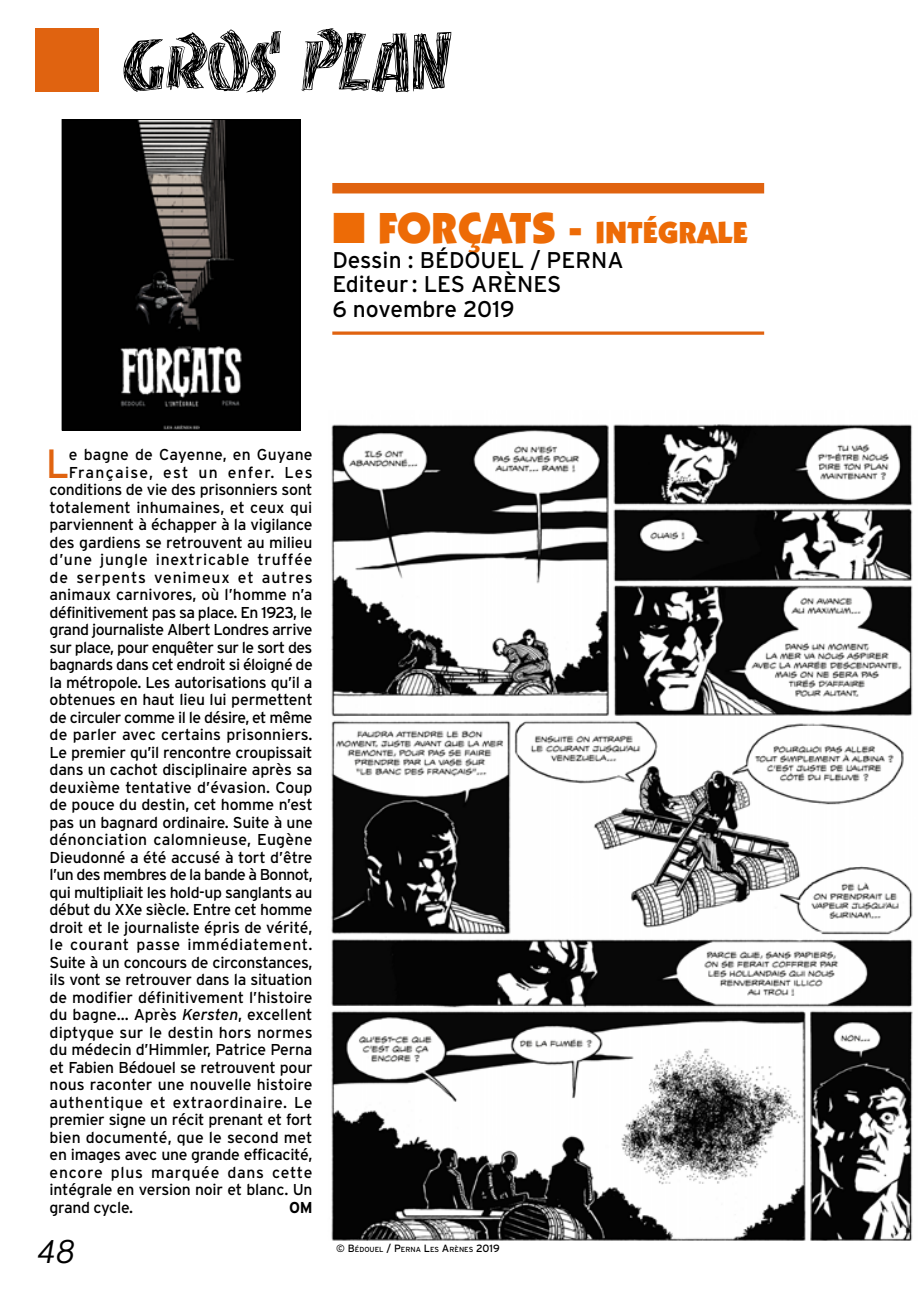
<style>
.page{position:relative;width:918px;height:1290px;background:#fff}
.page>*{position:absolute;margin:0;border:0;box-sizing:border-box;transform-origin:0 0}
.t1{font:40.77px "Interstate";color:#e06310}
.t2{font:35px "AG Buch Lgt Itl";color:#000}
.t3{font:900 30.62px "Itc Kabel";color:#ed6b06}
.t4{font:22.75px/24.5px "Interstate";color:#000}
.t5{font:15.75px "Interstate";letter-spacing:-.015em;color:#000}
.t6{font:15.75px "Interstate";letter-spacing:.005em;color:#000}
.t7{font:15.75px "Interstate";letter-spacing:-.035em;color:#000}
.t8{font:15.75px "Interstate";letter-spacing:.01em;color:#000}
.t9{font:15.75px "Interstate";letter-spacing:.035em;color:#000}
.t10{font:15.75px "Interstate";letter-spacing:.05em;color:#000}
.t11{font:15.75px "Interstate";letter-spacing:.02em;color:#000}
.t12{font:15.75px "Interstate";letter-spacing:.055em;color:#000}
.t13{font:15.75px "Interstate";letter-spacing:.07em;color:#000}
.t14{font:700 15.75px "Interstate";color:#000}
.t15{font:7.35px "Interstate";color:#000}
.s1{font-size:43.75px}
.s2{font-style:italic}
.s3{font-size:10.5px}
</style>
<div class="page">
<svg style="left:301px;top:28px;width:150px;height:64px"></svg>
<svg style="left:123px;top:29px;width:158px;height:64px"></svg>
<div style="left:35px;top:28px;width:64px;height:64px;background:#e06310"></div>
<img style="left:64px;top:121px;width:235px;height:307px">
<div style="left:62px;top:119px;width:239px;height:311px;border:1px solid #000"></div>
<img style="left:331px;top:424px;width:582px;height:816px">
<div style="left:332px;top:183px;width:432px;height:10px;background:#e06310"></div>
<svg style="left:332px;top:331px;width:432px;height:4px"></svg>
<h3 class="t3" style="left:332px;top:214px;width:417px">■ <span class="s1">FORÇATS -</span> INTÉGRALE</h3>
<h3 class="t4" style="left:332px;top:247px;width:293px">Dessin : BÉDOUEL / PERNA<br>Editeur : LES ARÈNES<br>6 novembre 2019</h3>
<h1 class="t1" style="left:46px;top:440px;width:25px">L</h1>
<p class="t11" style="left:69px;top:446px;width:245px">e bagne de Cayenne, en Guyane</p>
<p class="t13" style="left:69px;top:463px;width:245px">Française, est un enfer. Les</p>
<p class="t5" style="left:50px;top:481px;width:264px">conditions de vie des prisonniers sont</p>
<p class="t8" style="left:50px;top:498px;width:264px">totalement inhumaines, et ceux qui</p>
<p class="t5" style="left:50px;top:516px;width:265px">parviennent à échapper à la vigilance</p>
<p class="t5" style="left:50px;top:533px;width:264px">des gardiens se retrouvent au milieu</p>
<p class="t10" style="left:50px;top:551px;width:264px">d’une jungle inextricable truffée</p>
<p class="t12" style="left:50px;top:568px;width:265px">de serpents venimeux et autres</p>
<p class="t5" style="left:50px;top:586px;width:264px">animaux carnivores, où l’homme n’a</p>
<p class="t5" style="left:50px;top:603px;width:264px">définitivement pas sa place. En 1923, le</p>
<p class="t5" style="left:50px;top:621px;width:264px">grand journaliste Albert Londres arrive</p>
<p class="t7" style="left:50px;top:638px;width:264px">sur place, pour enquêter sur le sort des</p>
<p class="t5" style="left:50px;top:656px;width:265px">bagnards dans cet endroit si éloigné de</p>
<p class="t5" style="left:50px;top:673px;width:264px">la métropole. Les autorisations qu’il a</p>
<p class="t5" style="left:50px;top:691px;width:265px">obtenues en haut lieu lui permettent</p>
<p class="t5" style="left:50px;top:708px;width:264px">de circuler comme il le désire, et même</p>
<p class="t6" style="left:50px;top:726px;width:264px">de parler avec certains prisonniers.</p>
<p class="t5" style="left:50px;top:743px;width:264px">Le premier qu’il rencontre croupissait</p>
<p class="t5" style="left:50px;top:761px;width:264px">dans un cachot disciplinaire après sa</p>
<p class="t6" style="left:50px;top:778px;width:264px">deuxième tentative d’évasion. Coup</p>
<p class="t5" style="left:50px;top:796px;width:265px">de pouce du destin, cet homme n’est</p>
<p class="t5" style="left:50px;top:813px;width:265px">pas un bagnard ordinaire. Suite à une</p>
<p class="t11" style="left:50px;top:831px;width:264px">dénonciation calomnieuse, Eugène</p>
<p class="t5" style="left:50px;top:848px;width:264px">Dieudonné a été accusé à tort d’être</p>
<p class="t7" style="left:50px;top:866px;width:265px">l’un des membres de la bande à Bonnot,</p>
<p class="t5" style="left:50px;top:883px;width:264px">qui multipliait les hold-up sanglants au</p>
<p class="t5" style="left:50px;top:901px;width:264px">début du XXe siècle. Entre cet homme</p>
<p class="t5" style="left:50px;top:918px;width:264px">droit et le journaliste épris de vérité,</p>
<p class="t9" style="left:50px;top:936px;width:264px">le courant passe immédiatement.</p>
<p class="t5" style="left:50px;top:953px;width:264px">Suite à un concours de circonstances,</p>
<p class="t5" style="left:50px;top:971px;width:264px">ils vont se retrouver dans la situation</p>
<p class="t5" style="left:50px;top:988px;width:264px">de modifier définitivement l’histoire</p>
<p class="t5" style="left:50px;top:1006px;width:264px">du bagne… Après <span class="s2">Kersten</span>, excellent</p>
<p class="t8" style="left:50px;top:1023px;width:264px">diptyque sur le destin hors normes</p>
<p class="t5" style="left:50px;top:1041px;width:264px">du médecin d’Himmler, Patrice Perna</p>
<p class="t5" style="left:50px;top:1058px;width:264px">et Fabien Bédouel se retrouvent pour</p>
<p class="t6" style="left:50px;top:1076px;width:264px">nous raconter une nouvelle histoire</p>
<p class="t9" style="left:50px;top:1093px;width:265px">authentique et extraordinaire. Le</p>
<p class="t5" style="left:50px;top:1111px;width:264px">premier signe un récit prenant et fort</p>
<p class="t6" style="left:50px;top:1128px;width:264px">bien documenté, que le second met</p>
<p class="t5" style="left:50px;top:1146px;width:264px">en images avec une grande efficacité,</p>
<p class="t10" style="left:50px;top:1163px;width:264px">encore plus marquée dans cette</p>
<p class="t5" style="left:50px;top:1181px;width:264px">intégrale en version noir et blanc. Un</p>
<p class="t5" style="left:50px;top:1198px;width:85px">grand cycle.</p>
<p class="t14" style="left:289px;top:1198px;width:25px">OM</p>
<h2 class="t2" style="left:36px;top:1228px;width:39px">48</h2>
<p class="t15" style="left:336px;top:1245px;width:165px"><span class="s3">© B</span> ÉDOUEL <span class="s3">/ P</span>ERNA <span class="s3">L</span>ES <span class="s3">A</span>RÈNES <span class="s3">2019</span></p>
</div>
